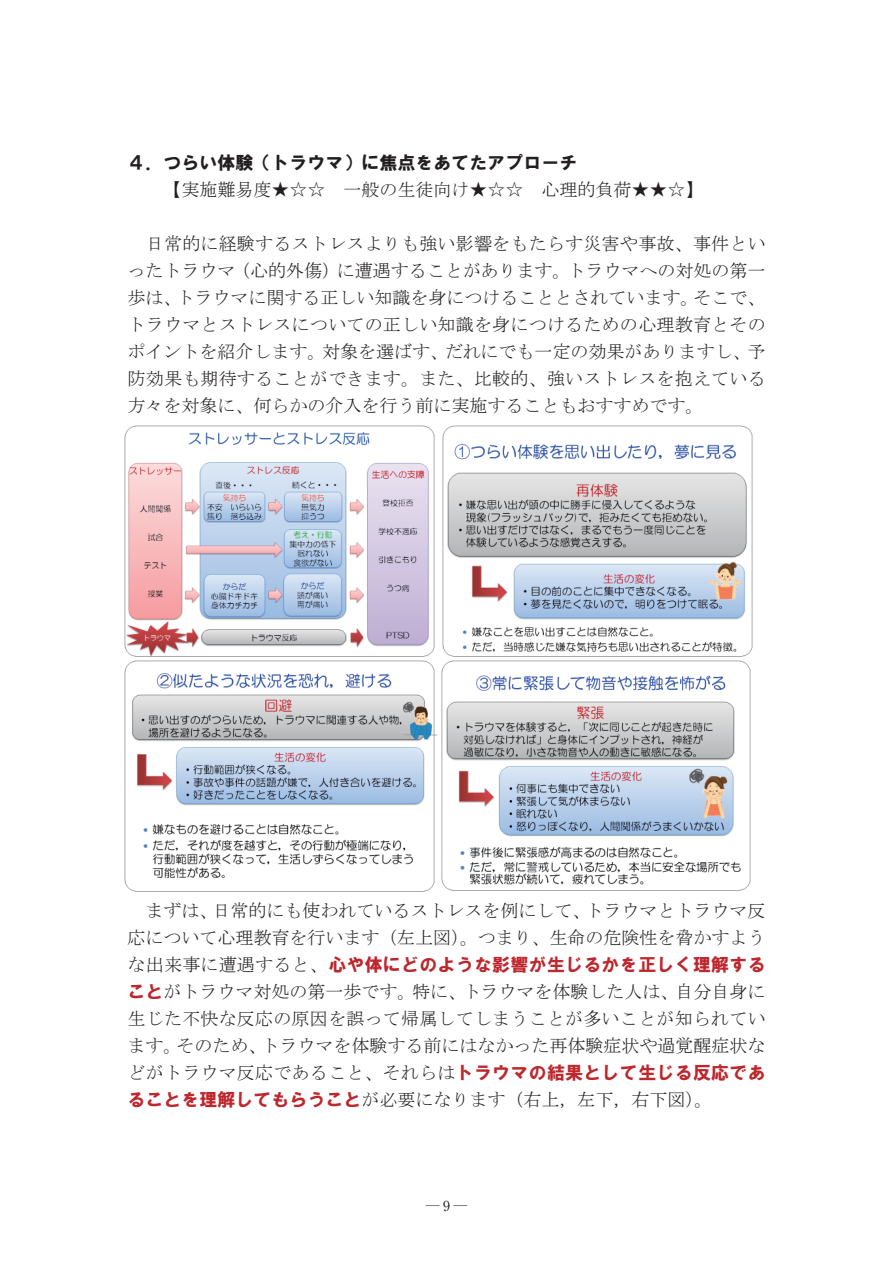
<style>
.page{position:relative;width:893px;height:1263px;background:#fff}
.page>*{position:absolute;margin:0;border:0;box-sizing:border-box;transform-origin:0 0}
.t1{font:18px/27px "MS Mincho";color:#231f20;text-align:justify}
.t2{font:18px "HG Soei Kakugothic UB";letter-spacing:.02em;color:#bd272d}
.t3{font:18px "HG Soei Kakugothic UB";color:#231f20}
.t4{font:13.8px "Ryumin Pr 6 N";color:#231f20}
.s1{font-family:"MS Mincho";color:#231f20}
.s2{font-family:"HG Soei Kakugothic UB";color:#bd272d}
</style>
<div class="page">
<img style="left:124px;top:425px;width:312px;height:467px">
<img style="left:441px;top:425px;width:312px;height:466px">
<p class="t3" style="left:127px;top:154px;width:451px">４．つらい体験（トラウマ）に焦点をあてたアプローチ</p>
<p class="t1" style="left:163px;top:176px;width:541px">【実施難易度★☆☆ 一般の生徒向け★☆☆ 心理的負荷★★☆】</p>
<p class="t1" style="left:127px;top:230px;width:640px;text-indent:18px">日常的に経験するストレスよりも強い影響をもたらす災害や事故、事件といったトラウマ（心的外傷）に遭遇することがあります。トラウマへの対処の第一歩は、トラウマに関する正しい知識を身につけることとされています。そこで、トラウマとストレスについての正しい知識を身につけるための心理教育とそのポイントを紹介します。対象を選ばす、だれにでも一定の効果がありますし、予防効果も期待することができます。また、比較的、強いストレスを抱えている方々を対象に、何らかの介入を行う前に実施することもおすすめです。</p>
<p class="t1" style="left:127px;top:897px;width:639px;text-align:right">まずは、日常的にも使われているストレスを例にして、トラウマとトラウマ反応について心理教育を行います（左上図）。つまり、生命の危険性を脅かすよう</p>
<p class="t2" style="left:127px;top:956px;width:640px"><span class="s1">な出来事に遭遇すると、</span>心や体にどのような影響が生じるかを正しく理解する</p>
<p class="t1" style="left:127px;top:978px;width:640px"><span class="s2">こと</span>がトラウマ対処の第一歩です。特に、トラウマを体験した人は、自分自身に生じた不快な反応の原因を誤って帰属してしまうことが多いことが知られています。そのため、トラウマを体験する前にはなかった再体験症状や過覚醒症状などがトラウマ反応であること、それらは<span class="s2">トラウマの結果として生じる反応であることを理解してもらうこと</span>が必要になります（右上，左下，右下図）。</p>
<p class="t4" style="left:426px;top:1195px;width:43px">─9─</p>
</div>
